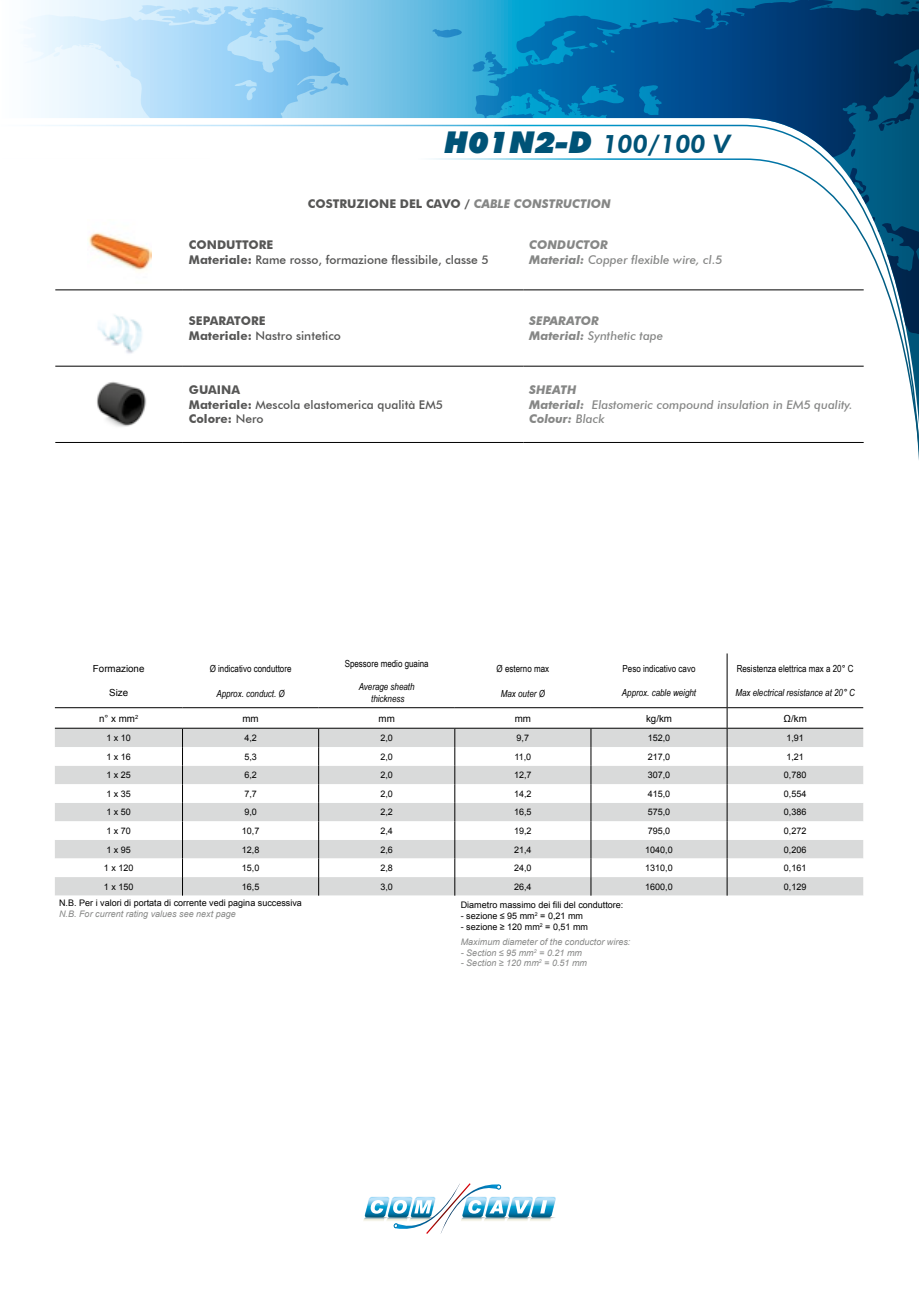
<style>
.page{position:relative;width:919px;height:1289px;background:#fff}
.page>*{position:absolute;margin:0;border:0;box-sizing:border-box;transform-origin:0 0}
.t1{font:italic 800 25.5px "Futura BT";color:#005377}
.t2{font:500 12px/14.4px "Futura BT";color:#565655}
.t3{font:italic 500 12px/14.4px "Futura BT";color:#868786}
.t4{font:700 12px/14.4px "Futura BT";color:#565655}
.t5{font:italic 700 12px/14.4px "Futura BT";color:#868786}
.t6{font:9.75px "Arial Narrow";color:#000}
.t7{font:italic 9.75px/11.7px "Arial Narrow";color:#000;text-align:center}
.t8{font:9.75px "Arial";color:#000}
.t9{font:9px "Arial";color:#000}
.t10{font:italic 9px/15px "Arial";color:#868786}
.s1{font-weight:900;font-size:30px}
.s2{font-style:italic;color:#868786}
.s3{font-weight:700}
.s4{font-weight:500}
.s5{font-style:normal;color:#000}
</style>
<div class="page">
<svg style="left:24px;top:0;width:894px;height:157px"></svg>
<svg style="left:53px;top:1px;width:865px;height:130px;background:#599cc4"></svg>
<svg style="left:363px;top:1183px;width:193px;height:51px"></svg>
<svg style="left:55px;top:157px;width:863px;height:289px"></svg>
<hr style="left:55px;top:289px;width:128px;height:1px;background:#000">
<hr style="left:183px;top:289px;width:340px;height:1px;background:#000">
<hr style="left:523px;top:289px;width:340px;height:1px;background:#000">
<hr style="left:55px;top:366px;width:128px;height:1px;background:#000">
<hr style="left:183px;top:366px;width:340px;height:1px;background:#000">
<hr style="left:523px;top:366px;width:340px;height:1px;background:#000">
<hr style="left:55px;top:442px;width:128px;height:1px;background:#000">
<hr style="left:183px;top:442px;width:340px;height:1px;background:#000">
<hr style="left:523px;top:442px;width:340px;height:1px;background:#000">
<img style="left:87px;top:219px;width:64px;height:65px">
<img style="left:87px;top:296px;width:64px;height:64px">
<img style="left:87px;top:372px;width:64px;height:64px">
<div style="left:55px;top:728px;width:808px;height:19px;background:#d9dada"></div>
<svg style="left:55px;top:747px;width:808px;height:149px"></svg>
<svg style="left:182px;top:728px;width:1px;height:167px"></svg>
<svg style="left:318px;top:728px;width:1px;height:167px"></svg>
<hr style="left:55px;top:707px;width:127px;height:1px;background:#000">
<hr style="left:182px;top:707px;width:136px;height:1px;background:#000">
<hr style="left:318px;top:707px;width:137px;height:1px;background:#000">
<hr style="left:455px;top:707px;width:136px;height:1px;background:#000">
<hr style="left:591px;top:707px;width:136px;height:1px;background:#000">
<hr style="left:727px;top:707px;width:136px;height:1px;background:#000">
<hr style="left:55px;top:727px;width:127px;height:1px;background:#000">
<hr style="left:182px;top:727px;width:136px;height:1px;background:#000">
<hr style="left:318px;top:727px;width:137px;height:1px;background:#000">
<hr style="left:455px;top:727px;width:136px;height:1px;background:#000">
<hr style="left:591px;top:727px;width:136px;height:1px;background:#000">
<hr style="left:727px;top:727px;width:136px;height:1px;background:#000">
<hr style="left:726px;top:653px;width:1px;height:54px;background:#000">
<svg style="left:726px;top:708px;width:1px;height:187px"></svg>
<svg style="left:454px;top:728px;width:1px;height:167px"></svg>
<svg style="left:590px;top:728px;width:1px;height:167px"></svg>
<h1 class="t1" style="left:444px;top:128px;width:287px"><span class="s1">H01N2-D</span> 100/100 V</h1>
<h2 class="t4" style="left:308px;top:196px;width:304px">COSTRUZIONE DEL CAVO / <span class="s2">CABLE CONSTRUCTION</span></h2>
<h2 class="t2" style="left:189px;top:237px;width:301px"><span class="s3">CONDUTTORE<br>Materiale:</span> Rame rosso, formazione flessibile, classe 5</h2>
<h2 class="t3" style="left:529px;top:237px;width:195px"><span class="s3">CONDUCTOR<br>Material:</span> Copper flexible wire, cl.5</h2>
<h2 class="t4" style="left:189px;top:314px;width:153px">SEPARATORE<br>Materiale: <span class="s4">Nastro sintetico</span></h2>
<h2 class="t5" style="left:529px;top:314px;width:135px">SEPARATOR<br>Material: <span class="s4">Synthetic tape</span></h2>
<h2 class="t2" style="left:189px;top:383px;width:255px"><span class="s3">GUAINA<br>Materiale:</span> Mescola elastomerica qualità EM5<br><span class="s3">Colore:</span> Nero</h2>
<h2 class="t3" style="left:529px;top:383px;width:325px"><span class="s3">SHEATH<br>Material:</span> Elastomeric compound insulation in EM5 quality.<br><span class="s3">Colour:</span> Black</h2>
<p class="t8" style="left:93px;top:662px;width:53px">Formazione</p>
<p class="t8" style="left:109px;top:686px;width:20px">Size</p>
<p class="t6" style="left:210px;top:661px;width:83px">Ø indicativo conduttore</p>
<p class="t7" style="left:216px;top:687px;width:70px">Approx. conduct. Ø</p>
<p class="t6" style="left:344px;top:656px;width:85px">Spessore medio guaina</p>
<p class="t7" style="left:359px;top:680px;width:57px">Average sheath thickness</p>
<p class="t6" style="left:496px;top:661px;width:54px">Ø esterno max</p>
<p class="t7" style="left:501px;top:687px;width:45px">Max outer Ø</p>
<p class="t6" style="left:622px;top:662px;width:74px">Peso indicativo cavo</p>
<p class="t7" style="left:622px;top:686px;width:76px">Approx. cable weight</p>
<p class="t6" style="left:736px;top:662px;width:118px">Resistenza elettrica max a 20° C</p>
<p class="t7" style="left:735px;top:686px;width:121px">Max electrical resistance at 20° C</p>
<p class="t8" style="left:99px;top:712px;width:41px">n° x mm<sup>2</sup></p>
<p class="t8" style="left:242px;top:712px;width:18px">mm</p>
<p class="t8" style="left:378px;top:712px;width:18px">mm</p>
<p class="t8" style="left:514px;top:712px;width:18px">mm</p>
<p class="t8" style="left:646px;top:712px;width:28px">kg/km</p>
<p class="t8" style="left:783px;top:712px;width:25px">Ω/km</p>
<p class="t9" style="left:106px;top:732px;width:26px">1 x 10</p>
<p class="t9" style="left:244px;top:732px;width:14px">4,2</p>
<p class="t9" style="left:380px;top:732px;width:14px">2,0</p>
<p class="t9" style="left:516px;top:732px;width:14px">9,7</p>
<p class="t9" style="left:647px;top:732px;width:24px">152,0</p>
<p class="t9" style="left:786px;top:732px;width:19px">1,91</p>
<p class="t9" style="left:106px;top:750px;width:26px">1 x 16</p>
<p class="t9" style="left:244px;top:750px;width:14px">5,3</p>
<p class="t9" style="left:380px;top:750px;width:14px">2,0</p>
<p class="t9" style="left:514px;top:750px;width:18px">11,0</p>
<p class="t9" style="left:647px;top:750px;width:24px">217,0</p>
<p class="t9" style="left:786px;top:750px;width:19px">1,21</p>
<p class="t9" style="left:106px;top:769px;width:26px">1 x 25</p>
<p class="t9" style="left:244px;top:769px;width:14px">6,2</p>
<p class="t9" style="left:380px;top:769px;width:14px">2,0</p>
<p class="t9" style="left:514px;top:769px;width:19px">12,7</p>
<p class="t9" style="left:647px;top:769px;width:24px">307,0</p>
<p class="t9" style="left:783px;top:769px;width:24px">0,780</p>
<p class="t9" style="left:106px;top:787px;width:26px">1 x 35</p>
<p class="t9" style="left:244px;top:787px;width:14px">7,7</p>
<p class="t9" style="left:380px;top:787px;width:14px">2,0</p>
<p class="t9" style="left:514px;top:787px;width:19px">14,2</p>
<p class="t9" style="left:647px;top:787px;width:24px">415,0</p>
<p class="t9" style="left:783px;top:787px;width:24px">0,554</p>
<p class="t9" style="left:106px;top:806px;width:26px">1 x 50</p>
<p class="t9" style="left:244px;top:806px;width:14px">9,0</p>
<p class="t9" style="left:380px;top:806px;width:14px">2,2</p>
<p class="t9" style="left:514px;top:806px;width:19px">16,5</p>
<p class="t9" style="left:647px;top:806px;width:24px">575,0</p>
<p class="t9" style="left:783px;top:806px;width:24px">0,386</p>
<p class="t9" style="left:106px;top:824px;width:26px">1 x 70</p>
<p class="t9" style="left:242px;top:824px;width:19px">10,7</p>
<p class="t9" style="left:380px;top:824px;width:14px">2,4</p>
<p class="t9" style="left:514px;top:824px;width:19px">19,2</p>
<p class="t9" style="left:647px;top:824px;width:24px">795,0</p>
<p class="t9" style="left:783px;top:824px;width:24px">0,272</p>
<p class="t9" style="left:106px;top:843px;width:26px">1 x 95</p>
<p class="t9" style="left:242px;top:843px;width:19px">12,8</p>
<p class="t9" style="left:380px;top:843px;width:14px">2,6</p>
<p class="t9" style="left:514px;top:843px;width:19px">21,4</p>
<p class="t9" style="left:645px;top:843px;width:29px">1040,0</p>
<p class="t9" style="left:783px;top:843px;width:24px">0,206</p>
<p class="t9" style="left:104px;top:862px;width:31px">1 x 120</p>
<p class="t9" style="left:242px;top:862px;width:19px">15,0</p>
<p class="t9" style="left:380px;top:862px;width:14px">2,8</p>
<p class="t9" style="left:514px;top:862px;width:19px">24,0</p>
<p class="t9" style="left:645px;top:862px;width:29px">1310,0</p>
<p class="t9" style="left:783px;top:862px;width:24px">0,161</p>
<p class="t9" style="left:104px;top:880px;width:31px">1 x 150</p>
<p class="t9" style="left:242px;top:880px;width:19px">16,5</p>
<p class="t9" style="left:380px;top:880px;width:14px">3,0</p>
<p class="t9" style="left:514px;top:880px;width:19px">26,4</p>
<p class="t9" style="left:645px;top:880px;width:29px">1600,0</p>
<p class="t9" style="left:783px;top:880px;width:24px">0,129</p>
<p class="t9" style="left:59px;top:897px;width:244px">N.B. Per i valori di portata di corrente vedi pagina successiva</p>
<p class="t10" style="left:59px;top:906px;width:178px">N.B. For current rating values see next page</p>
<p class="t9" style="left:461px;top:899px;width:164px">Diametro massimo dei fili del conduttore:</p>
<p class="t9" style="left:461px;top:909px;width:124px">- sezione ≤ 95 mm<sup>2</sup> = 0,21 mm</p>
<p class="t10" style="left:461px;top:919px;width:171px"><span class="s5">- sezione ≥ 120 mm</span><sup>2</sup> <span class="s5">= 0,51 mm<br></span>Maximum diameter of the conductor wires:</p>
<p class="t10" style="left:461px;top:945px;width:123px">- Section ≤ 95 mm<sup>2</sup> = 0.21 mm</p>
<p class="t10" style="left:461px;top:955px;width:128px">- Section ≥ 120 mm<sup>2</sup> = 0.51 mm</p>
</div>
